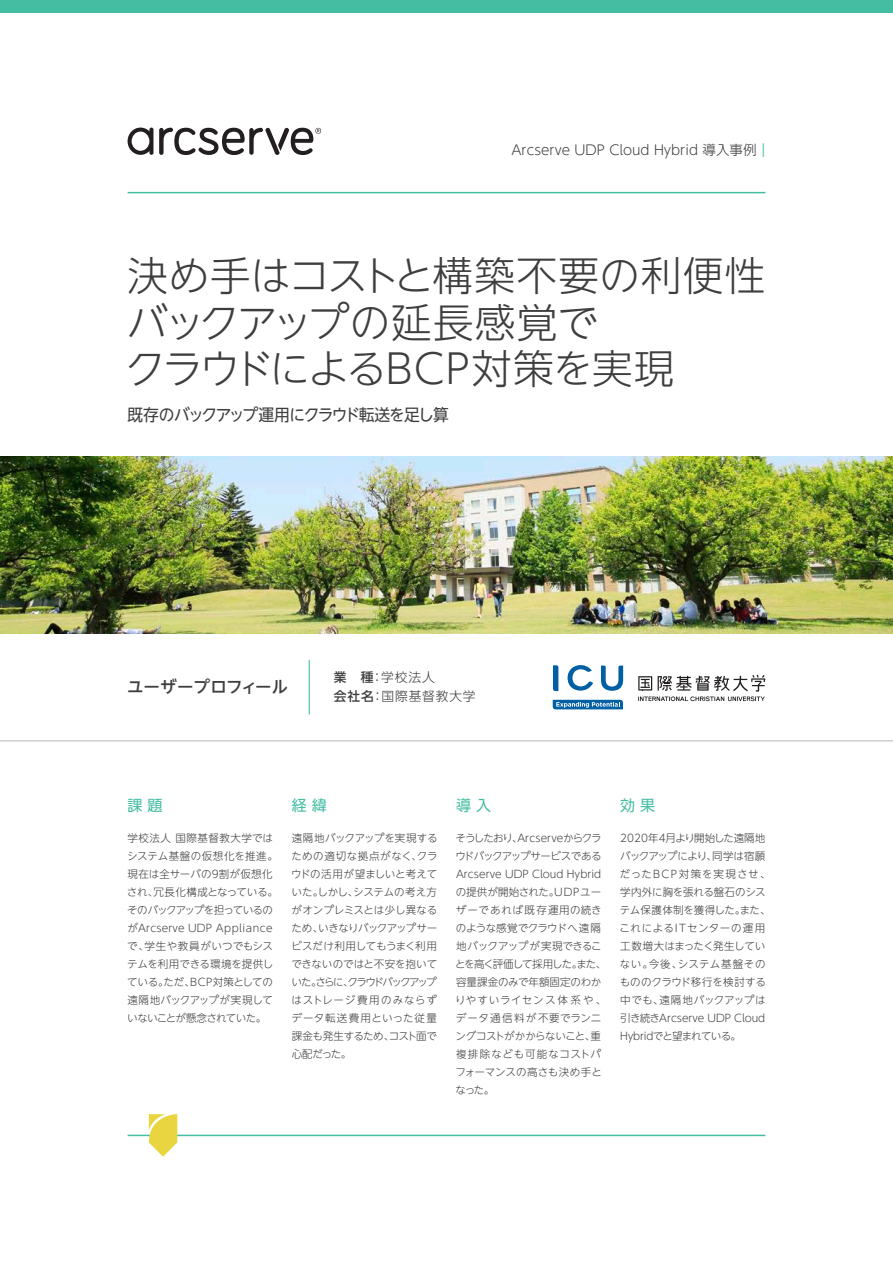
<style>
.page{position:relative;width:893px;height:1263px;background:#fff}
.page>*{position:absolute;margin:0;border:0;box-sizing:border-box;transform-origin:0 0}
.t1{font:300 40.5px/46.5px "UD Shin Go NT Pro";letter-spacing:.005em;color:#3e3e3f}
.t2{font:16.5px "UD Shin Go NT Pro";letter-spacing:-.09em;color:#3e3e3f;scale:.96 1}
.t3{font:500 16.5px "UD Shin Go NT Pro";letter-spacing:-.005em;color:#3e3e3f}
.t4{font:15px "UD Shin Go NT Pro";color:#45bda3}
.t5{font:300 13.5px "UD Shin Go NT Pro";color:#3e3e3f}
.t6{font:300 12.75px/19.5px "UD Shin Go NT Pro";letter-spacing:.075em;color:#3e3e3f}
.t7{font:300 10.5px/18px "UD Shin Go NT Pro";color:#3e3e3f}
.s1{font-size:15px;color:#45bda3}
.s2{font-weight:500}
</style>
<div class="page">
<div style="left:0;top:0;width:893px;height:13px;background:#45bda3"></div>
<hr style="left:128px;top:192px;width:637px;height:1px;background:#45bda3">
<hr style="left:128px;top:1135px;width:637px;height:1px;background:#45bda3">
<hr style="left:309px;top:660px;width:1px;height:54px;background:#45bda3">
<hr style="left:0;top:740px;width:893px;height:1px;background:#bcbdc0">
<svg style="left:149px;top:1114px;width:28px;height:43px"></svg>
<svg style="left:128px;top:128px;width:25px;height:27px"></svg>
<svg style="left:159px;top:128px;width:162px;height:27px"></svg>
<img style="left:0;top:456px;width:893px;height:178px">
<svg style="left:638px;top:675px;width:127px;height:26px"></svg>
<svg style="left:553px;top:700px;width:70px;height:9px"></svg>
<svg style="left:601px;top:665px;width:22px;height:26px"></svg>
<svg style="left:567px;top:665px;width:26px;height:26px"></svg>
<svg style="left:553px;top:665px;width:5px;height:26px"></svg>
<p class="t5" style="left:511px;top:139px;width:256px">Arcserve UDP Cloud Hybrid 導入事例 <span class="s1">|</span></p>
<h1 class="t1" style="left:125px;top:251px;width:642px">決め手はコストと構築不要の利便性バックアップの延長感覚で<br>クラウドによるBCP対策を実現</h1>
<h2 class="t2" style="left:128px;top:401px;width:336px">既存のバックアップ運用にクラウド転送を足し算</h2>
<h2 class="t3" style="left:127px;top:673px;width:162px">ユーザープロフィール</h2>
<p class="t6" style="left:334px;top:667px;width:143px"><span class="s2">業　種</span>：学校法人<br><span class="s2">会社名</span>：国際基督教大学</p>
<h3 class="t4" style="left:128px;top:793px;width:36px">課 題</h3>
<h3 class="t4" style="left:292px;top:793px;width:36px">経 緯</h3>
<h3 class="t4" style="left:456px;top:793px;width:36px">導 入</h3>
<h3 class="t4" style="left:620px;top:793px;width:36px">効 果</h3>
<p class="t7" style="left:455px;top:829px;width:153px">そうしたおり、Arcserveからクラウドバックアップサービスである<br>Arcserve UDP Cloud Hybridの提供が開始された。UDPユーザーであれば既存運用の続きのような感覚でクラウドへ遠隔地バックアップが実現できることを高く評価して採用した。また、容量課金のみで年額固定のわかりやすいライセンス体系や、データ通信料が不要でランニングコストがかからないこと、重複排除なども可能なコストパフォーマンスの高さも決め手となった。</p>
<p class="t7" style="left:619px;top:829px;width:153px">2020年4月より開始した遠隔地バックアップにより、同学は宿願だったBCP対策を実現させ、学内外に胸を張れる盤石のシステム保護体制を獲得した。また、これによるITセンターの運用工数増大はまったく発生していない。今後、システム基盤そのもののクラウド移行を検討する中でも、遠隔地バックアップは引き続きArcserve UDP Cloud<br>Hybridでと望まれている。</p>
<p class="t7" style="left:127px;top:829px;width:152px">学校法人国際基督教大学ではシステム基盤の仮想化を推進。現在は全サーバの9割が仮想化され、冗長化構成となっている。そのバックアップを担っているのがArcserve UDP Applianceで、学生や教員がいつでもシステムを利用できる環境を提供している。ただ、BCP対策としての遠隔地バックアップが実現していないことが懸念されていた。</p>
<p class="t7" style="left:291px;top:829px;width:148px;text-align:justify">遠隔地バックアップを実現するための適切な拠点がなく、クラウドの活用が望ましいと考えていた。しかし、システムの考え方がオンプレミスとは少し異なるため、いきなりバックアップサービスだけ利用してもうまく利用できないのではと不安を抱いていた。さらに、クラウドバックアップはストレージ費用のみならずデータ転送費用といった従量課金も発生するため、コスト面で心配だった。</p>
</div>
